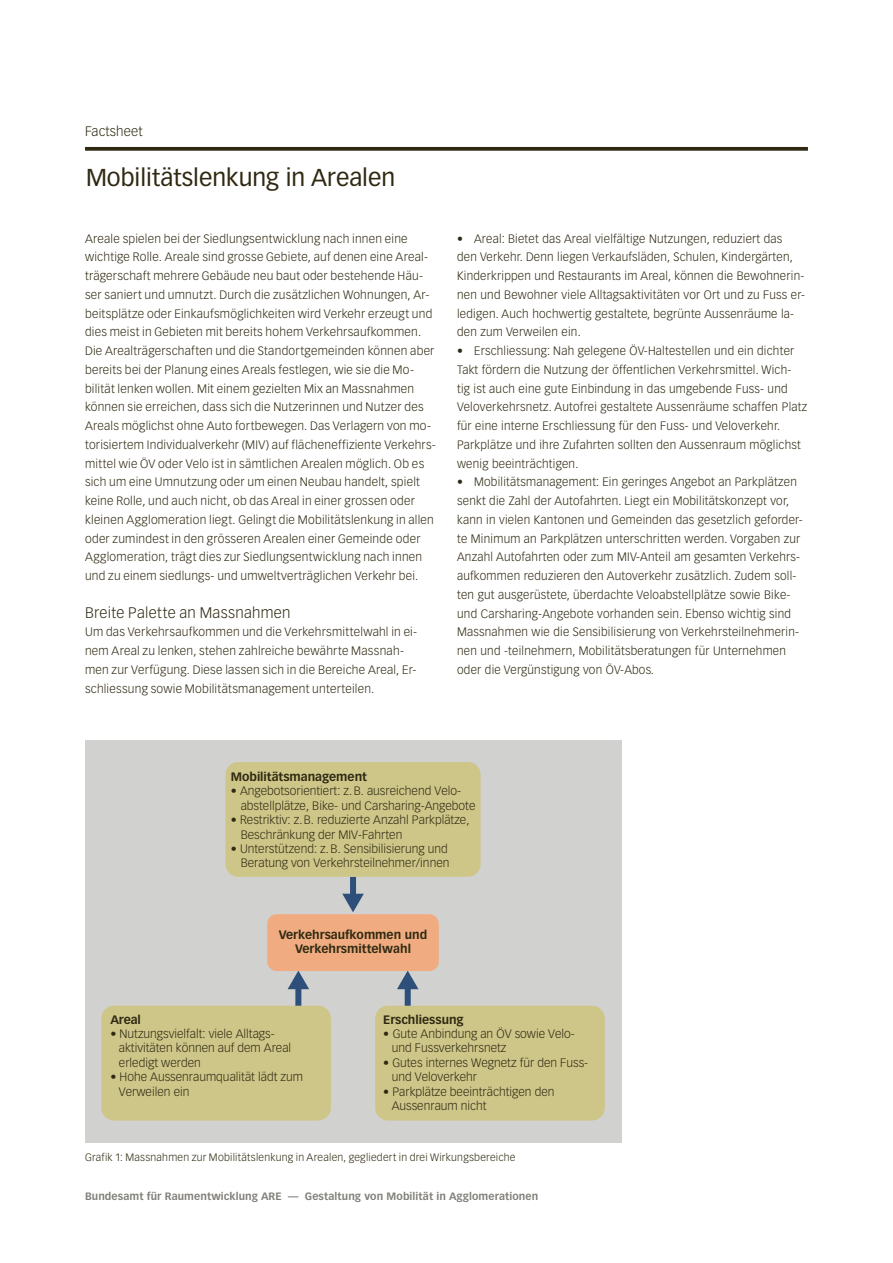
<style>
.page{position:relative;width:893px;height:1263px;background:#fff}
.page>*{position:absolute;margin:0;border:0;box-sizing:border-box;transform-origin:0 0}
.Haupttitel{font:24px "Vectora LT Std";color:#2f2912}
.Zwischentitel{font:300 15px "Vectora LT Std";letter-spacing:.02em;color:#2f2912}
.t1{font:300 13.5px "Vectora LT Std";letter-spacing:.01em;color:#2f2912}
.Fliesstext{font:300 12px/18.8px "Vectora LT Std";letter-spacing:.02em;color:#2f2912}
.Fliesstext-2{font:300 12px/14.4px "Vectora LT Std";color:#2f2912}
.t2{font:700 12px/14.4px "Vectora LT Std";letter-spacing:-.005em;color:#2f2912;text-align:center}
.t3{font:300 10.5px "Vectora LT Std";letter-spacing:.025em;color:#2f2912}
.t4{font:700 10.5px "Vectora LT Std";letter-spacing:.01em;color:#81807a}
.s1{font-weight:700}
</style>
<div class="page">
<svg style="left:85px;top:147px;width:723px;height:4px;background:#3d3822"></svg>
<div style="left:85px;top:740px;width:537px;height:403px;background:#d1d1cf"></div>
<div style="left:350px;top:877px;width:6px;height:20px;background:#2e4f7a"></div>
<svg style="left:342px;top:894px;width:22px;height:18px"></svg>
<div style="left:295px;top:986px;width:6px;height:20px;background:#2e4f7a"></div>
<svg style="left:288px;top:971px;width:21px;height:18px"></svg>
<div style="left:405px;top:986px;width:6px;height:20px;background:#2e4f7a"></div>
<svg style="left:397px;top:971px;width:21px;height:18px"></svg>
<div style="left:225px;top:762px;width:256px;height:115px;background:#cec689;border-radius:13px"></div>
<div style="left:267px;top:914px;width:172px;height:57px;background:#f0ac80;border-radius:9px"></div>
<div style="left:101px;top:1006px;width:230px;height:114px;background:#cec689;border-radius:13px"></div>
<div style="left:375px;top:1006px;width:230px;height:114px;background:#cec689;border-radius:13px"></div>
<p class="t1" style="left:85px;top:123px;width:59px">Factsheet</p>
<h1 class="Haupttitel" style="left:86px;top:164px;width:311px">Mobilitätslenkung in Arealen</h1>
<p class="Fliesstext" style="left:85px;top:229px;width:352px">Areale spielen bei der Siedlungsentwicklung nach innen eine wichtige Rolle. Areale sind grosse Gebiete, auf denen eine Areal&shy;trägerschaft mehrere Gebäude neu baut oder bestehende Häu&shy;ser saniert und umnutzt. Durch die zusätzlichen Wohnungen, Ar&shy;beitsplätze oder Einkaufsmöglichkeiten wird Verkehr erzeugt und dies meist in Gebieten mit bereits hohem Verkehrsaufkommen.<br>Die Arealträgerschaften und die Standortgemeinden können aber bereits bei der Planung eines Areals festlegen, wie sie die Mo&shy;bilität lenken wollen. Mit einem gezielten Mix an Massnahmen können sie erreichen, dass sich die Nutzerinnen und Nutzer des Areals möglichst ohne Auto fortbewegen. Das Verlagern von mo&shy;torisiertem Individualverkehr (MIV) auf flächeneffiziente Verkehrs&shy;mittel wie ÖV oder Velo ist in sämtlichen Arealen möglich. Ob es sich um eine Umnutzung oder um einen Neubau handelt, spielt keine Rolle, und auch nicht, ob das Areal in einer grossen oder kleinen Agglomeration liegt. Gelingt die Mobilitätslenkung in allen oder zumindest in den grösseren Arealen einer Gemeinde oder Agglomeration, trägt dies zur Siedlungsentwicklung nach innen und zu einem siedlungs- und umweltverträglichen Verkehr bei.</p>
<h2 class="Zwischentitel" style="left:85px;top:604px;width:207px">Breite Palette an Massnahmen</h2>
<p class="Fliesstext" style="left:85px;top:623px;width:334px">Um das Verkehrsaufkommen und die Verkehrsmittelwahl in ei&shy;nem Areal zu lenken, stehen zahlreiche bewährte Massnah&shy;men zur Verfügung. Diese lassen sich in die Bereiche Areal, Er&shy;schliessung sowie Mobilitätsmanagement unterteilen.</p>
<p class="Fliesstext" style="left:457px;top:229px;width:349px">• Areal: Bietet das Areal vielfältige Nutzungen, reduziert das den Verkehr. Denn liegen Verkaufsläden, Schulen, Kindergärten, Kinderkrippen und Restaurants im Areal, können die Bewohnerin&shy;nen und Bewohner viele Alltagsaktivitäten vor Ort und zu Fuss er&shy;ledigen. Auch hochwertig gestaltete, begrünte Aussenräume la&shy;den zum Verweilen ein.</p>
<p class="Fliesstext" style="left:457px;top:342px;width:352px">• Erschliessung: Nah gelegene ÖV-Haltestellen und ein dichter Takt fördern die Nutzung der öffentlichen Verkehrsmittel. Wich-<br>tig ist auch eine gute Einbindung in das umgebende Fuss- und Veloverkehrsnetz. Autofrei gestaltete Aussenräume schaffen Platz für eine interne Erschliessung für den Fuss- und Veloverkehr.<br>Parkplätze und ihre Zufahrten sollten den Aussenraum möglichst wenig beeinträchtigen.</p>
<p class="Fliesstext" style="left:457px;top:473px;width:347px">• Mobilitätsmanagement: Ein geringes Angebot an Parkplätzen senkt die Zahl der Autofahrten. Liegt ein Mobilitätskonzept vor, kann in vielen Kantonen und Gemeinden das gesetzlich geforder&shy;te Minimum an Parkplätzen unterschritten werden. Vorgaben zur Anzahl Autofahrten oder zum MIV-Anteil am gesamten Verkehrs&shy;aufkommen reduzieren den Autoverkehr zusätzlich. Zudem soll&shy;ten gut ausgerüstete, überdachte Veloabstellplätze sowie Bike&shy;und Carsharing-Angebote vorhanden sein. Ebenso wichtig sind Massnahmen wie die Sensibilisierung von Verkehrsteilnehmerin&shy;nen und -teilnehmern, Mobilitätsberatungen für Unternehmen oder die Vergünstigung von ÖV-Abos.</p>
<p class="t2" style="left:231px;top:769px;width:138px">Mobilitätsmanagement</p>
<p class="Fliesstext-2" style="left:241px;top:784px;width:236px;text-indent:-10px">• Angebotsorientiert: z.B. ausreichend Velo&shy;abstellplätze, Bike- und Carsharing-Angebote</p>
<p class="Fliesstext-2" style="left:241px;top:813px;width:230px;text-indent:-10px">• Restriktiv: z.B. reduzierte Anzahl Parkplätze,<br>Beschränkung der MIV-Fahrten</p>
<p class="Fliesstext-2" style="left:231px;top:842px;width:220px;text-align:right">• Unterstützend: z.B. Sensibilisierung und<br>Beratung von Verkehrsteilnehmer/innen</p>
<p class="t2" style="left:279px;top:927px;width:150px">Verkehrsaufkommen und<br>Verkehrsmittelwahl</p>
<p class="t2" style="left:110px;top:1012px;width:32px">Areal</p>
<p class="Fliesstext-2" style="left:119px;top:1026px;width:174px;text-indent:-9px">• Nutzungsvielfalt: viele Alltags&shy;aktivitäten können auf dem Areal erledigt werden</p>
<p class="Fliesstext-2" style="left:119px;top:1070px;width:186px;text-indent:-9px">• Hohe Aussenraumqualität lädt zum<br>Verweilen ein</p>
<p class="t2" style="left:383px;top:1012px;width:82px">Erschliessung</p>
<p class="Fliesstext-2" style="left:392px;top:1026px;width:185px;text-indent:-9px"><span class="s1">•</span> Gute Anbindung an ÖV sowie Velo&shy;und Fussverkehrsnetz</p>
<p class="Fliesstext-2" style="left:392px;top:1055px;width:198px;text-indent:-9px">• Gutes internes Wegnetz für den Fuss&shy;und Veloverkehr</p>
<p class="Fliesstext-2" style="left:392px;top:1084px;width:164px;text-indent:-9px">• Parkplätze beeinträchtigen den<br>Aussenraum nicht</p>
<p class="t3" style="left:85px;top:1151px;width:432px">Grafik 1: Massnahmen zur Mobilitätslenkung in Arealen, gegliedert in drei Wirkungsbereiche</p>
<p class="t4" style="left:85px;top:1189px;width:455px">Bundesamt für Raumentwicklung ARE — Gestaltung von Mobilität in Agglomerationen</p>
</div>
